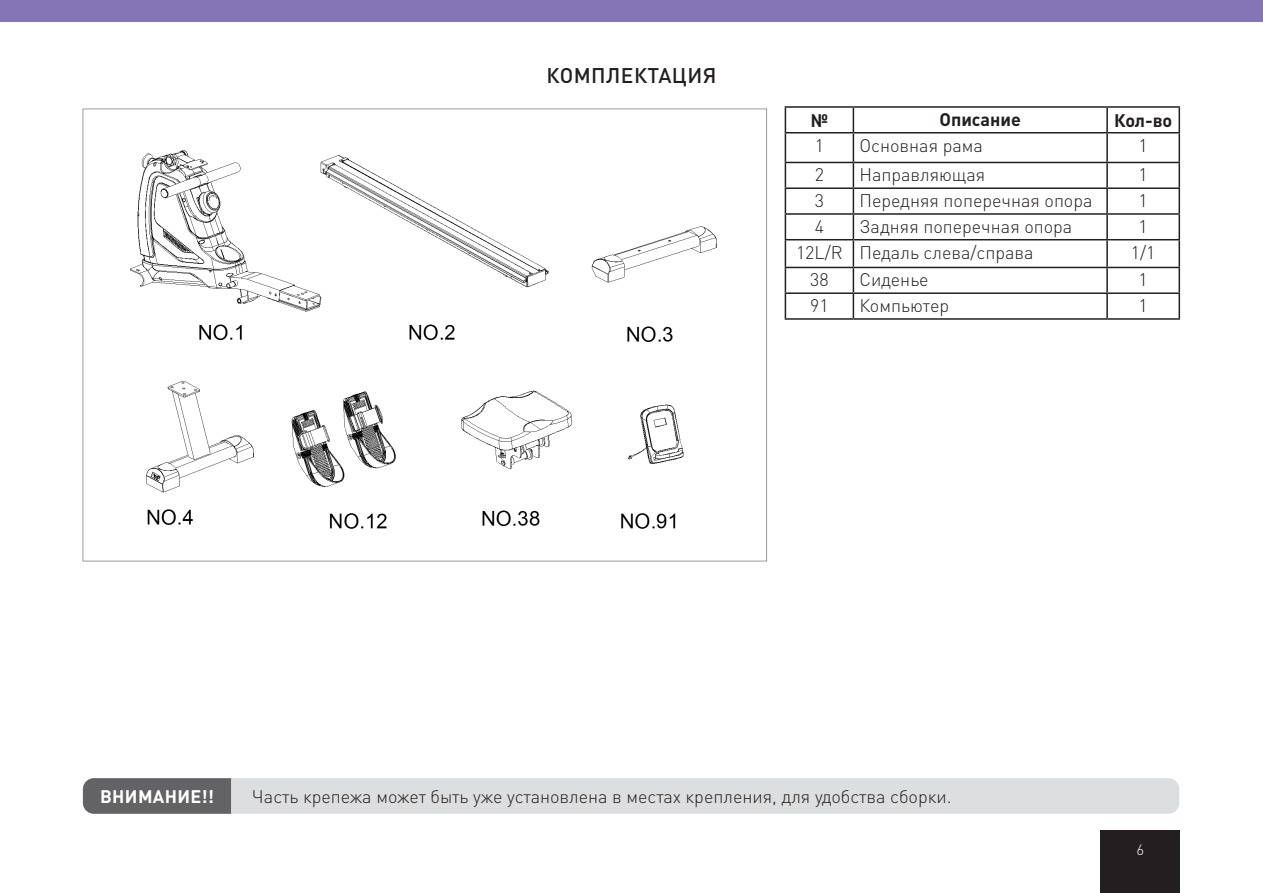
<style>
.page{position:relative;width:1263px;height:893px;background:#fff}
.page>*{position:absolute;margin:0;border:0;box-sizing:border-box;transform-origin:0 0}
.РАЗДЕЛ{font:500 21px "DIN Pro";letter-spacing:.02em;color:#231f20}
.Обычный_текст{font:300 18px "DIN Pro";color:#231f20}
.Обычный_текст-2{font:700 18px "DIN Pro";color:#231f20}
.РАЗДЕЛ-2{font:700 18px "DIN Pro";letter-spacing:.02em;color:#fff}
.t1{font:300 15px "DIN Pro";color:#fff}
</style>
<div class="page">
<div style="left:0;top:0;width:1263px;height:21px;background:#8476b6"></div>
<div style="left:1101px;top:831px;width:79px;height:62px;background:#231f20"></div>
<div style="left:83px;top:778px;width:1096px;height:36px;background:#dddee0;border-radius:11px"></div>
<div style="left:83px;top:778px;width:148px;height:36px;background:#636366"></div>
<hr style="left:785px;top:106px;width:68px;height:2px;background:#231f20">
<hr style="left:853px;top:106px;width:254px;height:2px;background:#231f20">
<hr style="left:1107px;top:106px;width:73px;height:2px;background:#231f20">
<hr style="left:1106px;top:108px;width:2px;height:24px;background:#231f20">
<hr style="left:1178px;top:108px;width:2px;height:24px;background:#231f20">
<hr style="left:785px;top:132px;width:68px;height:1px;background:#231f20">
<hr style="left:853px;top:132px;width:254px;height:1px;background:#231f20">
<hr style="left:1107px;top:132px;width:73px;height:1px;background:#231f20">
<hr style="left:1106px;top:133px;width:2px;height:29px;background:#231f20">
<hr style="left:1178px;top:133px;width:2px;height:29px;background:#231f20">
<hr style="left:785px;top:162px;width:68px;height:1px;background:#231f20">
<hr style="left:853px;top:162px;width:254px;height:1px;background:#231f20">
<hr style="left:1107px;top:162px;width:73px;height:1px;background:#231f20">
<hr style="left:1106px;top:163px;width:2px;height:24px;background:#231f20">
<hr style="left:1178px;top:163px;width:2px;height:24px;background:#231f20">
<hr style="left:785px;top:187px;width:68px;height:2px;background:#231f20">
<hr style="left:853px;top:187px;width:254px;height:2px;background:#231f20">
<hr style="left:1107px;top:187px;width:73px;height:2px;background:#231f20">
<hr style="left:1106px;top:189px;width:2px;height:24px;background:#231f20">
<hr style="left:1178px;top:189px;width:2px;height:24px;background:#231f20">
<hr style="left:785px;top:213px;width:68px;height:2px;background:#231f20">
<hr style="left:853px;top:213px;width:254px;height:2px;background:#231f20">
<hr style="left:1107px;top:213px;width:73px;height:2px;background:#231f20">
<hr style="left:1106px;top:215px;width:2px;height:24px;background:#231f20">
<hr style="left:1178px;top:215px;width:2px;height:24px;background:#231f20">
<hr style="left:785px;top:239px;width:68px;height:1px;background:#231f20">
<hr style="left:853px;top:239px;width:254px;height:1px;background:#231f20">
<hr style="left:1107px;top:239px;width:73px;height:1px;background:#231f20">
<hr style="left:1106px;top:240px;width:2px;height:27px;background:#231f20">
<hr style="left:1178px;top:240px;width:2px;height:27px;background:#231f20">
<hr style="left:785px;top:267px;width:68px;height:1px;background:#231f20">
<hr style="left:853px;top:267px;width:254px;height:1px;background:#231f20">
<hr style="left:1107px;top:267px;width:73px;height:1px;background:#231f20">
<hr style="left:1106px;top:268px;width:2px;height:24px;background:#231f20">
<hr style="left:1178px;top:268px;width:2px;height:24px;background:#231f20">
<hr style="left:785px;top:292px;width:68px;height:2px;background:#231f20">
<svg style="left:785px;top:108px;width:1px;height:210px"></svg>
<hr style="left:853px;top:292px;width:254px;height:2px;background:#231f20">
<svg style="left:853px;top:108px;width:1px;height:210px"></svg>
<hr style="left:1107px;top:292px;width:73px;height:2px;background:#231f20">
<hr style="left:1106px;top:294px;width:2px;height:24px;background:#231f20">
<hr style="left:1178px;top:294px;width:2px;height:24px;background:#231f20">
<hr style="left:785px;top:318px;width:68px;height:2px;background:#231f20">
<hr style="left:853px;top:318px;width:254px;height:2px;background:#231f20">
<hr style="left:1107px;top:318px;width:73px;height:2px;background:#231f20">
<img style="left:83px;top:109px;width:684px;height:452px">
<p class="РАЗДЕЛ" style="left:546px;top:58px;width:171px">КОМПЛЕКТАЦИЯ</p>
<p class="Обычный_текст-2" style="left:811px;top:105px;width:19px">№</p>
<p class="Обычный_текст-2" style="left:939px;top:105px;width:83px">Описание</p>
<p class="Обычный_текст-2" style="left:1114px;top:105px;width:60px">Кол-во</p>
<p class="Обычный_текст" style="left:815px;top:131px;width:11px">1</p>
<p class="Обычный_текст" style="left:859px;top:131px;width:125px">Основная рама</p>
<p class="Обычный_текст" style="left:1138px;top:131px;width:11px">1</p>
<p class="Обычный_текст" style="left:815px;top:161px;width:11px">2</p>
<p class="Обычный_текст" style="left:859px;top:161px;width:127px">Направляющая</p>
<p class="Обычный_текст" style="left:1138px;top:161px;width:11px">1</p>
<p class="Обычный_текст" style="left:815px;top:187px;width:11px">3</p>
<p class="Обычный_текст" style="left:859px;top:187px;width:235px">Передняя поперечная опора</p>
<p class="Обычный_текст" style="left:1138px;top:187px;width:11px">1</p>
<p class="Обычный_текст" style="left:815px;top:212px;width:11px">4</p>
<p class="Обычный_текст" style="left:859px;top:212px;width:214px">Задняя поперечная опора</p>
<p class="Обычный_текст" style="left:1138px;top:212px;width:11px">1</p>
<p class="Обычный_текст" style="left:796px;top:238px;width:48px">12L/R</p>
<p class="Обычный_текст" style="left:859px;top:238px;width:176px">Педаль слева/справа</p>
<p class="Обычный_текст" style="left:1131px;top:238px;width:26px">1/1</p>
<p class="Обычный_текст" style="left:810px;top:266px;width:20px">38</p>
<p class="Обычный_текст" style="left:859px;top:266px;width:71px">Сиденье</p>
<p class="Обычный_текст" style="left:1138px;top:266px;width:11px">1</p>
<p class="Обычный_текст" style="left:810px;top:292px;width:20px">91</p>
<p class="Обычный_текст" style="left:859px;top:292px;width:91px">Компьютер</p>
<p class="Обычный_текст" style="left:1138px;top:292px;width:11px">1</p>
<p class="РАЗДЕЛ-2" style="left:100px;top:781px;width:115px">ВНИМАНИЕ!!</p>
<p class="Обычный_текст" style="left:252px;top:782px;width:701px">Часть крепежа может быть уже установлена в местах крепления, для удобства сборки.</p>
<p class="t1" style="left:1136px;top:838px;width:9px">6</p>
</div>
